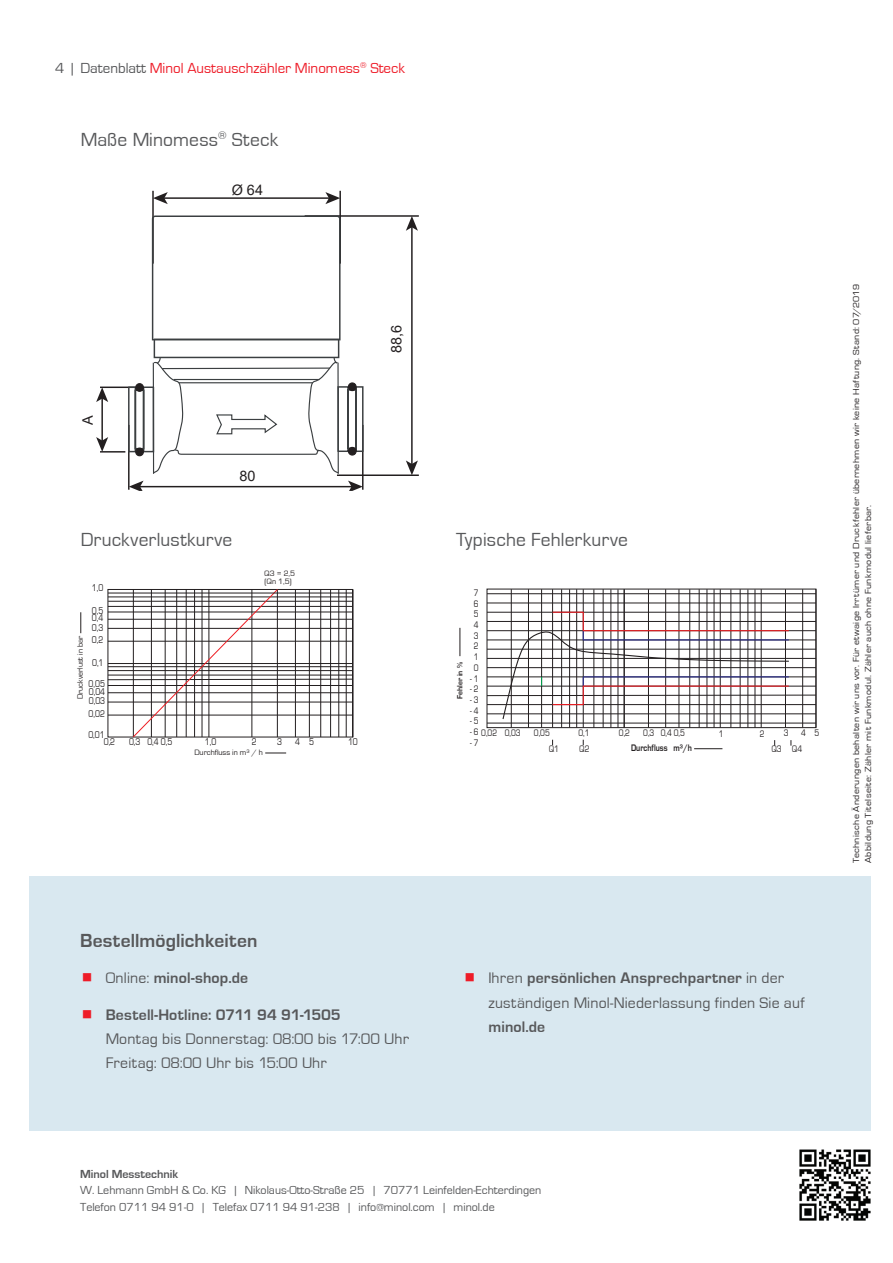
<style>
.page{position:relative;width:893px;height:1263px;background:#fff}
.page>*{position:absolute;margin:0;border:0;box-sizing:border-box;transform-origin:0 0}
.t1{font:19.5px "Eurostile";letter-spacing:.01em;color:#57585a}
.t2{font:700 19.5px "Eurostile";letter-spacing:.005em;color:#57585a}
.t3{font:15.75px/24.3px "Eurostile";letter-spacing:.015em;color:#57585a}
.t4{font:700 15.75px "Eurostile";letter-spacing:.01em;color:#57585a}
.t5{font:15px "Eurostile";color:#ee1c28}
.t6{font:14.4px "Arial";color:#231f20}
.t7{font:12px/16.5px "Eurostile";color:#57585a}
.t8{font:700 12px "Eurostile";color:#57585a}
.t9{font:10.05px/7.6px "Eurostile";color:#231f20;scale:.8 1}
.t10{font:9.75px/10.6px "Eurostile";color:#231f20;text-align:justify;scale:.8 1}
.t11{font:700 9.75px "Eurostile";color:#231f20;scale:.8 1}
.t12{font:9px/12px "Eurostile";letter-spacing:.03em;color:#231f20;scale:1.1 1}
.t13{font:7.95px/7.9px "Eurostile";color:#231f20}
.t14{font:700 7.8px "Eurostile";color:#231f20}
.s1{color:#57585a}
.s2{font-weight:400}
.s3{font-weight:700}
</style>
<div class="page">
<div style="left:29px;top:876px;width:842px;height:255px;background:#d9e8f0"></div>
<img style="left:799px;top:1149px;width:72px;height:72px">
<hr style="left:305px;top:215px;width:114px;height:2px;background:#231f20">
<hr style="left:337px;top:474px;width:82px;height:2px;background:#231f20">
<hr style="left:411px;top:226px;width:2px;height:239px;background:#231f20">
<svg style="left:406px;top:460px;width:12px;height:15px"></svg>
<svg style="left:406px;top:216px;width:12px;height:15px"></svg>
<hr style="left:100px;top:387px;width:35px;height:1px;background:#231f20">
<hr style="left:100px;top:451px;width:25px;height:2px;background:#231f20">
<hr style="left:101px;top:398px;width:2px;height:43px;background:#231f20">
<svg style="left:96px;top:437px;width:12px;height:15px"></svg>
<svg style="left:96px;top:388px;width:12px;height:14px"></svg>
<hr style="left:362px;top:425px;width:2px;height:65px;background:#231f20">
<hr style="left:128px;top:425px;width:2px;height:65px;background:#231f20">
<hr style="left:139px;top:486px;width:213px;height:1px;background:#231f20">
<svg style="left:129px;top:481px;width:15px;height:10px"></svg>
<svg style="left:348px;top:481px;width:15px;height:10px"></svg>
<hr style="left:339px;top:191px;width:2px;height:73px;background:#231f20">
<hr style="left:152px;top:191px;width:2px;height:73px;background:#231f20">
<hr style="left:163px;top:197px;width:167px;height:2px;background:#231f20">
<svg style="left:153px;top:192px;width:15px;height:12px"></svg>
<svg style="left:325px;top:192px;width:15px;height:12px"></svg>
<svg style="left:127px;top:215px;width:237px;height:259px"></svg>
<div style="left:348px;top:383px;width:8px;height:8px;background:#231f20;border-radius:50%"></div>
<div style="left:348px;top:382px;width:9px;height:9px;border:1px solid #231f20;border-radius:50%"></div>
<div style="left:136px;top:384px;width:7px;height:7px;background:#231f20;border-radius:50%"></div>
<div style="left:135px;top:383px;width:9px;height:9px;border:1px solid #231f20;border-radius:50%"></div>
<div style="left:348px;top:447px;width:8px;height:8px;background:#231f20;border-radius:50%"></div>
<div style="left:348px;top:447px;width:9px;height:9px;border:1px solid #231f20;border-radius:50%"></div>
<div style="left:136px;top:448px;width:7px;height:8px;background:#231f20;border-radius:50%"></div>
<div style="left:135px;top:447px;width:9px;height:9px;border:1px solid #231f20;border-radius:50%"></div>
<svg style="left:460px;top:628px;width:1px;height:28px"></svg>
<svg style="left:694px;top:748px;width:28px;height:1px"></svg>
<div style="left:487px;top:589px;width:329px;height:139px;border:1px solid #231f20"></div>
<hr style="left:511px;top:589px;width:1px;height:138px;background:#231f20">
<hr style="left:528px;top:589px;width:1px;height:138px;background:#231f20">
<hr style="left:541px;top:589px;width:1px;height:138px;background:#231f20">
<hr style="left:552px;top:589px;width:1px;height:138px;background:#231f20">
<hr style="left:561px;top:589px;width:1px;height:138px;background:#231f20">
<hr style="left:569px;top:589px;width:1px;height:138px;background:#231f20">
<hr style="left:576px;top:589px;width:1px;height:138px;background:#231f20">
<hr style="left:583px;top:589px;width:1px;height:138px;background:#231f20">
<hr style="left:720px;top:589px;width:1px;height:138px;background:#231f20">
<hr style="left:761px;top:589px;width:1px;height:138px;background:#231f20">
<hr style="left:624px;top:589px;width:1px;height:138px;background:#231f20">
<hr style="left:648px;top:589px;width:1px;height:138px;background:#231f20">
<hr style="left:785px;top:589px;width:1px;height:138px;background:#231f20">
<hr style="left:665px;top:589px;width:1px;height:138px;background:#231f20">
<hr style="left:679px;top:589px;width:1px;height:138px;background:#231f20">
<hr style="left:689px;top:589px;width:1px;height:138px;background:#231f20">
<hr style="left:699px;top:589px;width:1px;height:138px;background:#231f20">
<hr style="left:707px;top:589px;width:1px;height:138px;background:#231f20">
<hr style="left:714px;top:589px;width:1px;height:138px;background:#231f20">
<hr style="left:487px;top:603px;width:329px;height:1px;background:#231f20">
<hr style="left:487px;top:593px;width:329px;height:1px;background:#231f20">
<hr style="left:731px;top:589px;width:1px;height:139px;background:#231f20">
<hr style="left:594px;top:589px;width:1px;height:139px;background:#231f20">
<hr style="left:740px;top:589px;width:1px;height:138px;background:#231f20">
<hr style="left:603px;top:589px;width:1px;height:138px;background:#231f20">
<hr style="left:748px;top:589px;width:1px;height:139px;background:#231f20">
<hr style="left:611px;top:589px;width:1px;height:139px;background:#231f20">
<hr style="left:755px;top:589px;width:1px;height:139px;background:#231f20">
<hr style="left:618px;top:589px;width:1px;height:139px;background:#231f20">
<hr style="left:487px;top:723px;width:329px;height:1px;background:#231f20">
<hr style="left:802px;top:589px;width:1px;height:138px;background:#231f20">
<hr style="left:816px;top:589px;width:1px;height:138px;background:#231f20">
<svg style="left:487px;top:611px;width:329px;height:109px"></svg>
<svg style="left:107px;top:589px;width:246px;height:149px"></svg>
<svg style="left:265px;top:753px;width:21px;height:1px"></svg>
<svg style="left:81px;top:612px;width:1px;height:21px"></svg>
<hr style="left:108px;top:593px;width:244px;height:1px;background:#231f20">
<hr style="left:352px;top:590px;width:1px;height:147px;background:#231f20">
<h3 class="t5" style="left:55px;top:60px;width:351px"><span class="s1">4 | Datenblatt</span> Minol Austauschzähler Minomess<sup>®</sup> Steck</h3>
<h1 class="t1" style="left:81px;top:129px;width:199px">Maße Minomess<sup>®</sup> Steck</h1>
<h3 class="t6" style="left:232px;top:180px;width:33px">Ø 64</h3>
<h3 class="t6" style="left:387px;top:353px;width:30px;rotate:-90deg">88,6</h3>
<h3 class="t6" style="left:78px;top:425px;width:11px;rotate:-90deg">A</h3>
<h3 class="t6" style="left:239px;top:466px;width:18px">80</h3>
<h1 class="t1" style="left:81px;top:529px;width:153px">Druckverlustkurve</h1>
<h1 class="t1" style="left:456px;top:529px;width:173px">Typische Fehlerkurve</h1>
<p class="t13" style="left:265px;top:569px;width:32px">Q3 = 2,5 (Qn 1,5)</p>
<p class="t9" style="left:92px;top:584px;width:16px">1,0</p>
<p class="t9" style="left:92px;top:607px;width:16px">0,5<br>0,4</p>
<p class="t9" style="left:92px;top:622px;width:16px;line-height:12.3px">0,3<br>0,2</p>
<p class="t9" style="left:89px;top:652px;width:22px;line-height:21.6px;text-align:center">0,1<br>0,05</p>
<p class="t9" style="left:89px;top:687px;width:22px;line-height:9.1px">0,04<br>0,03</p>
<p class="t9" style="left:88px;top:704px;width:22px;line-height:20.7px">0,02<br>0,01</p>
<p class="t9" style="left:104px;top:738px;width:16px">0,2</p>
<p class="t9" style="left:129px;top:738px;width:56px">0,3 0,4 0,5</p>
<p class="t9" style="left:205px;top:738px;width:16px">1,0</p>
<p class="t9" style="left:252px;top:738px;width:8px">2</p>
<p class="t9" style="left:277px;top:738px;width:8px">3</p>
<p class="t9" style="left:295px;top:738px;width:25px">4 5</p>
<p class="t9" style="left:348px;top:738px;width:14px">10</p>
<p class="t13" style="left:194px;top:749px;width:70px">Durchfluss in m³ / h</p>
<p class="t13" style="left:76px;top:699px;width:65px;rotate:-90deg">Druckverlust in bar</p>
<p class="t10" style="left:474px;top:587px;width:7px">7<br>6<br>5<br>4<br>3<br>2<br>1<br>0</p>
<p class="t10" style="left:470px;top:673px;width:12px">- 1</p>
<p class="t10" style="left:470px;top:684px;width:12px">- 2</p>
<p class="t10" style="left:470px;top:695px;width:12px">- 3</p>
<p class="t10" style="left:470px;top:705px;width:12px">- 4</p>
<p class="t10" style="left:470px;top:716px;width:12px">- 5</p>
<p class="t10" style="left:470px;top:727px;width:12px">- 6</p>
<p class="t10" style="left:470px;top:737px;width:12px">- 7</p>
<p class="t14" style="left:456px;top:699px;width:39px;rotate:-90deg">Fehler in %</p>
<p class="t10" style="left:481px;top:728px;width:21px">0,02</p>
<p class="t10" style="left:505px;top:728px;width:21px">0,03</p>
<p class="t10" style="left:534px;top:728px;width:21px">0,05</p>
<p class="t10" style="left:578px;top:728px;width:15px">0,1</p>
<p class="t10" style="left:619px;top:728px;width:15px">0,2</p>
<p class="t10" style="left:643px;top:728px;width:54px">0,3 0,4 0,5</p>
<p class="t10" style="left:719px;top:728px;width:7px">1</p>
<p class="t10" style="left:760px;top:728px;width:7px">2</p>
<p class="t10" style="left:784px;top:728px;width:7px">3</p>
<p class="t10" style="left:801px;top:728px;width:7px">4</p>
<p class="t10" style="left:549px;top:744px;width:14px">Q1</p>
<p class="t10" style="left:580px;top:744px;width:14px">Q2</p>
<p class="t10" style="left:772px;top:744px;width:39px">Q3 Q4</p>
<p class="t11" style="left:631px;top:743px;width:78px">Durchfluss m³/h</p>
<p class="t10" style="left:814px;top:728px;width:7px">5</p>
<h1 class="t2" style="left:80px;top:930px;width:179px">Bestellmöglichkeiten</h1>
<h2 class="t4" style="left:106px;top:970px;width:144px"><span class="s2">Online:</span> minol-shop.de</h2>
<h2 class="t4" style="left:106px;top:1006px;width:237px">Bestell-Hotline: 0711 94 91-1505</h2>
<h2 class="t3" style="left:106px;top:1027px;width:305px">Montag bis Donnerstag: 08:00 bis 17:00 Uhr<br>Freitag: 08:00 Uhr bis 15:00 Uhr</h2>
<h2 class="t3" style="left:488px;top:966px;width:318px">Ihren <span class="s3">persönlichen Ansprechpartner</span> in der zuständigen Minol-Niederlassung finden Sie auf</h2>
<h2 class="t4" style="left:488px;top:1018px;width:58px">minol.de</h2>
<p class="t12" style="left:850px;top:863px;width:528px;rotate:-90deg">Technische Änderungen behalten wir uns vor. Für etwaige Irrtümer und Druckfehler übernehmen wir keine Haftung. Stand: 07/2019<br>Abbildung Titelseite: Zähler mit Funkmodul. Zähler auch ohne Funkmodul lieferbar.</p>
<h3 class="t8" style="left:80px;top:1167px;width:100px">Minol Messtechnik</h3>
<h3 class="t7" style="left:80px;top:1182px;width:463px">W. Lehmann GmbH &amp; Co. KG | Nikolaus-Otto-Straße 25 | 70771 Leinfelden-Echterdingen<br>Telefon 0711 94 91-0 | Telefax 0711 94 91-238 | info@minol.com | minol.de</h3>
</div>
